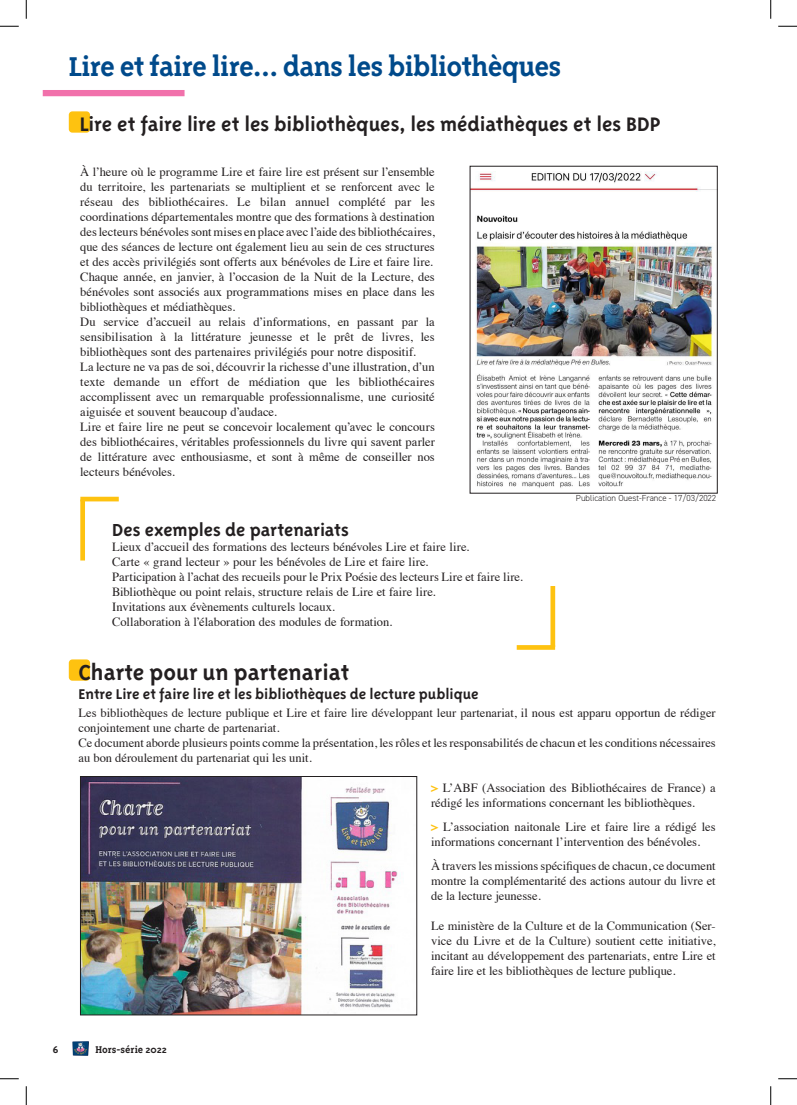
<style>
.page{position:relative;width:797px;height:1105px;background:#fff}
.page>*{position:absolute;margin:0;border:0;box-sizing:border-box;transform-origin:0 0}
.t1{font:700 31.25px "Triplex Serif OT";letter-spacing:-.025em;color:#004a8b}
._01_Chapô{font:700 25px "Triplex Sans OT";color:#231f20}
.titre{font:700 22.5px "Triplex Sans OT";letter-spacing:-.005em;color:#231f20}
.texte_courant{font:700 20px "Triplex Sans OT";letter-spacing:-.005em;color:#231f20}
._01_Chapô-2{font:700 16.25px "Triplex Sans OT";color:#231f20}
.texte_courant-2{font:12.5px/15px "Times";color:#231f20;text-align:justify}
._01_Chapô-3{font:12.5px/15px "Times";color:#231f20}
.t2{font:700 11.25px "Triplex Serif OT";color:#231f20}
._01_Légende{font:300 8.75px "DIN2014";color:#231f20}
.s1{font-weight:700;color:#fec210}
</style>
<div class="page">
<img style="left:472px;top:171px;width:243px;height:317px">
<img style="left:72px;top:1042px;width:16px;height:14px">
<div style="left:43px;top:90px;width:141px;height:6px;background:#f171ab"></div>
<img style="left:82px;top:778px;width:316px;height:235px">
<div style="left:80px;top:776px;width:337px;height:239px;border:1px solid #231f20"></div>
<div style="left:80px;top:499px;width:5px;height:61px;background:#fec210"></div>
<hr style="left:80px;top:497px;width:39px;height:4px;background:#fec210">
<div style="left:550px;top:586px;width:5px;height:61px;background:#fec210"></div>
<div style="left:516px;top:645px;width:39px;height:5px;background:#fec210"></div>
<div style="left:69px;top:659px;width:21px;height:22px;background:#fec210;border-radius:4px"></div>
<div style="left:69px;top:111px;width:21px;height:22px;background:#fec210;border-radius:4px"></div>
<svg style="left:0;top:25px;width:19px;height:2px"></svg>
<svg style="left:778px;top:25px;width:19px;height:2px"></svg>
<svg style="left:0;top:1078px;width:19px;height:1px"></svg>
<svg style="left:778px;top:1078px;width:19px;height:1px"></svg>
<svg style="left:25px;top:0;width:2px;height:19px"></svg>
<svg style="left:25px;top:1086px;width:2px;height:19px"></svg>
<svg style="left:770px;top:0;width:1px;height:19px"></svg>
<svg style="left:770px;top:1086px;width:1px;height:19px"></svg>
<p class="t1" style="left:69px;top:49px;width:494px">Lire et faire lire… dans les bibliothèques</p>
<p class="titre" style="left:80px;top:112px;width:582px">Lire et faire lire et les bibliothèques, les médiathèques et les BDP</p>
<p class="texte_courant-2" style="left:80px;top:163px;width:356px">À l’heure où le programme Lire et faire lire est présent sur l’ensemble du territoire, les partenariats se multiplient et se renforcent avec le réseau des bibliothécaires. Le bilan annuel complété par les coordinations départementales montre que des formations à destination des lecteurs bénévoles sont mises en place avec l’aide des bibliothécaires, que des séances de lecture ont également lieu au sein de ces structures et des accès privilégiés sont offerts aux bénévoles de Lire et faire lire.</p>
<p class="texte_courant-2" style="left:80px;top:268px;width:356px">Chaque année, en janvier, à l’occasion de la Nuit de la Lecture, des bénévoles sont associés aux programmations mises en place dans les bibliothèques et médiathèques.</p>
<p class="texte_courant-2" style="left:80px;top:313px;width:356px">Du service d’accueil au relais d’informations, en passant par la sensibilisation à la littérature jeunesse et le prêt de livres, les bibliothèques sont des partenaires privilégiés pour notre dispositif.</p>
<p class="texte_courant-2" style="left:80px;top:358px;width:356px">La lecture ne va pas de soi, découvrir la richesse d’une illustration, d’un texte demande un effort de médiation que les bibliothécaires accomplissent avec un remarquable professionnalisme, une curiosité aiguisée et souvent beaucoup d’audace.</p>
<p class="texte_courant-2" style="left:80px;top:418px;width:356px">Lire et faire lire ne peut se concevoir localement qu’avec le concours des bibliothécaires, véritables professionnels du livre qui savent parler de littérature avec enthousiasme, et sont à même de conseiller nos lecteurs bénévoles.</p>
<p class="texte_courant" style="left:112px;top:519px;width:238px">Des exemples de partenariats</p>
<p class="texte_courant-2" style="left:112px;top:538px;width:358px">Lieux d’accueil des formations des lecteurs bénévoles Lire et faire lire.</p>
<p class="texte_courant-2" style="left:112px;top:553px;width:317px">Carte « grand lecteur » pour les bénévoles de Lire et faire lire.</p>
<p class="texte_courant-2" style="left:112px;top:568px;width:412px">Participation à l’achat des recueils pour le Prix Poésie des lecteurs Lire et faire lire.</p>
<p class="texte_courant-2" style="left:112px;top:583px;width:325px">Bibliothèque ou point relais, structure relais de Lire et faire lire.</p>
<p class="texte_courant-2" style="left:112px;top:598px;width:224px">Invitations aux évènements culturels locaux.</p>
<p class="texte_courant-2" style="left:112px;top:613px;width:281px">Collaboration à l’élaboration des modules de formation.</p>
<p class="_01_Chapô" style="left:78px;top:658px;width:272px">Charte pour un partenariat</p>
<p class="_01_Chapô-2" style="left:78px;top:684px;width:402px">Entre Lire et faire lire et les bibliothèques de lecture publique</p>
<p class="_01_Légende" style="left:576px;top:493px;width:142px">Publication Ouest-France - 17/03/2022</p>
<p class="_01_Chapô-3" style="left:78px;top:704px;width:638px">Les bibliothèques de lecture publique et Lire et faire lire développant leur partenariat, il nous est apparu opportun de rédiger conjointement une charte de partenariat.</p>
<p class="_01_Chapô-3" style="left:78px;top:734px;width:638px">Ce document aborde plusieurs points comme la présentation, les rôles et les responsabilités de chacun et les conditions nécessaires au bon déroulement du partenariat qui les unit.</p>
<p class="_01_Chapô-3" style="left:431px;top:779px;width:286px"><span class="s1">&gt;</span> L’ABF (Association des Bibliothécaires de France) a rédigé les informations concernant les bibliothèques.</p>
<p class="_01_Chapô-3" style="left:431px;top:818px;width:286px"><span class="s1">&gt;</span> L’association naitonale Lire et faire lire a rédigé les informations concernant l’intervention des bénévoles.</p>
<p class="_01_Chapô-3" style="left:431px;top:857px;width:286px;text-align:justify">À travers les missions spécifiques de chacun, ce document montre la complémentarité des actions autour du livre et de la lecture jeunesse.</p>
<p class="_01_Chapô-3" style="left:431px;top:917px;width:286px;text-align:justify">Le ministère de la Culture et de la Communication (Ser&shy;vice du Livre et de la Culture) soutient cette initiative, incitant au développement des partenariats, entre Lire et faire lire et les bibliothèques de lecture publique.</p>
<p class="t2" style="left:53px;top:1044px;width:7px">6</p>
<p class="t2" style="left:95px;top:1044px;width:73px">Hors-série 2022</p>
</div>
